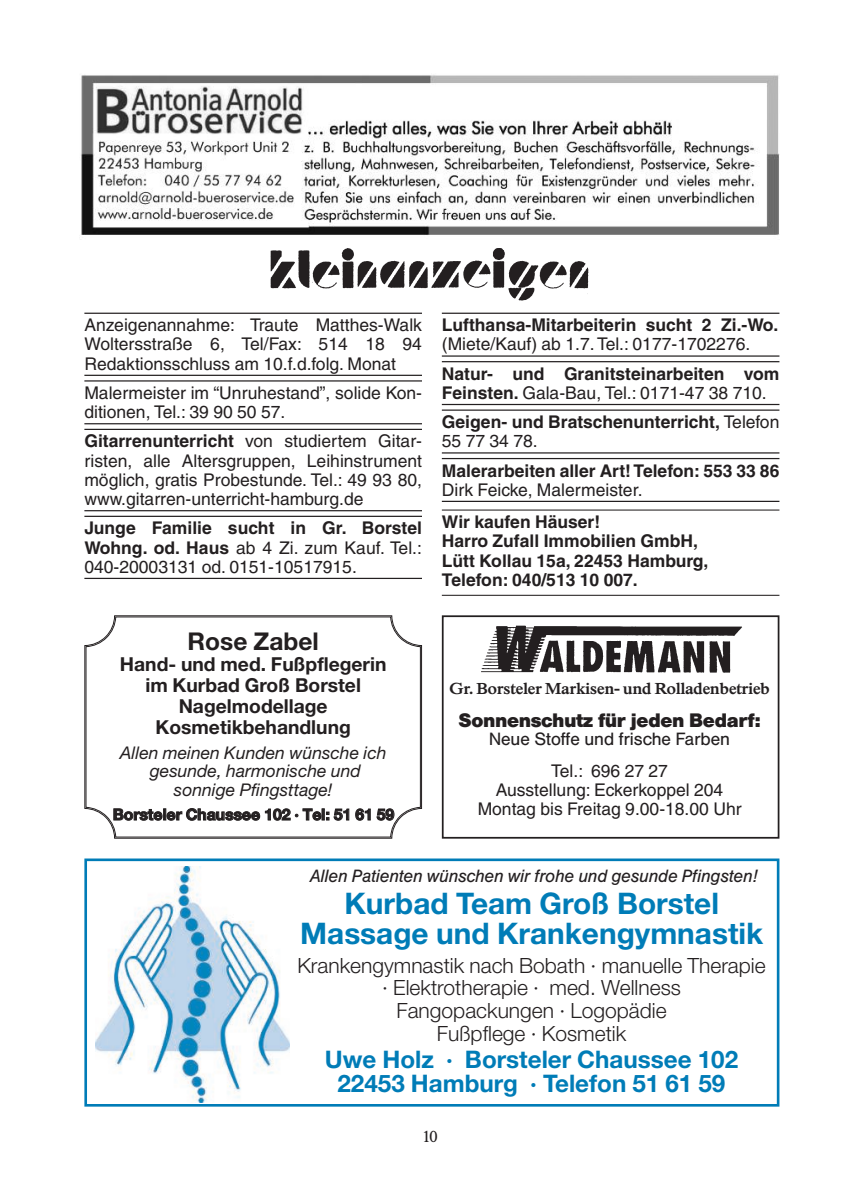
<style>
.page{position:relative;width:844px;height:1191px;background:#fff}
.page>*{position:absolute;margin:0;border:0;box-sizing:border-box;transform-origin:0 0}
.t1{font:700 29.75px/29.8px "Helvetica Neue";color:#007cb7;text-align:center}
.t2{font:700 24.5px "Helvetica Neue";color:#231f20}
.t3{font:700 24.15px/24.2px "Helvetica Neue";color:#007cb7;text-align:center}
.t4{font:300 21px/22.8px "Helvetica Neue";color:#231f20;text-align:center}
.t5{font:700 19.25px/21px "Helvetica Neue";color:#231f20;text-align:center}
.t6{font:700 19.25px "Helvetica BQ";color:#231f20}
.t7{font:17.5px/19.2px "Helvetica";color:#231f20;text-align:justify}
.t8{font:700 17.5px/19.2px "Helvetica";color:#231f20}
.t9{font:italic 17.5px/18.4px "Helvetica Neue";color:#231f20;text-align:center}
.t10{font:italic 17.5px "Helvetica BQ";color:#231f20}
.t11{font:17.5px "Helvetica BQ";color:#231f20}
.t12{font:600 15.75px "Times BQ";color:#231f20}
.t13{font:700 15.75px "Helvetica Neue";color:#231f20}
.t14{font:15.75px "Times BQ";color:#231f20}
.s1{font-weight:400}
.s2{font-weight:700}
</style>
<div class="page">
<hr style="left:84px;top:313px;width:338px;height:1px;background:#231f20">
<hr style="left:84px;top:375px;width:338px;height:1px;background:#231f20">
<hr style="left:84px;top:380px;width:338px;height:1px;background:#231f20">
<hr style="left:84px;top:423px;width:338px;height:1px;background:#231f20">
<hr style="left:84px;top:429px;width:338px;height:1px;background:#231f20">
<hr style="left:84px;top:510px;width:338px;height:1px;background:#231f20">
<hr style="left:84px;top:516px;width:338px;height:1px;background:#231f20">
<hr style="left:84px;top:578px;width:338px;height:1px;background:#231f20">
<img style="left:270px;top:248px;width:319px;height:53px">
<hr style="left:441px;top:595px;width:338px;height:1px;background:#231f20">
<hr style="left:441px;top:509px;width:338px;height:1px;background:#231f20">
<hr style="left:441px;top:313px;width:338px;height:1px;background:#231f20">
<hr style="left:441px;top:355px;width:338px;height:2px;background:#231f20">
<hr style="left:441px;top:361px;width:338px;height:1px;background:#231f20">
<hr style="left:441px;top:404px;width:338px;height:1px;background:#231f20">
<hr style="left:441px;top:409px;width:338px;height:2px;background:#231f20">
<hr style="left:441px;top:452px;width:338px;height:1px;background:#231f20">
<hr style="left:441px;top:458px;width:338px;height:1px;background:#231f20">
<hr style="left:441px;top:501px;width:338px;height:1px;background:#231f20">
<img style="left:80px;top:75px;width:700px;height:165px">
<img style="left:95px;top:866px;width:194px;height:236px">
<div style="left:84px;top:858px;width:695px;height:248px;border:3px solid #007cb7"></div>
<div style="left:441px;top:615px;width:338px;height:223px;border:2px solid #231f20"></div>
<img style="left:481px;top:625px;width:261px;height:48px">
<svg style="left:84px;top:615px;width:338px;height:224px"></svg>
<svg style="left:86px;top:616px;width:334px;height:221px"></svg>
<p class="t8" style="left:441px;top:317px;width:338px">Lufthansa-Mitarbeiterin sucht 2 Zi.-Wo.</p>
<p class="t7" style="left:441px;top:336px;width:310px">(Miete/Kauf) ab 1.7.Tel.: 0177-1702276.</p>
<p class="t8" style="left:441px;top:365px;width:339px">Natur- und Granitsteinarbeiten vom<br>Feinsten. <span class="s1">Gala-Bau, Tel.: 0171-47 38 710.</span></p>
<p class="t8" style="left:441px;top:414px;width:339px">Geigen- und Bratschenunterricht, <span class="s1">Telefon<br>55 77 34 78.</span></p>
<p class="t8" style="left:441px;top:462px;width:339px">Malerarbeiten aller Art!Telefon: 553 33 86</p>
<p class="t7" style="left:441px;top:482px;width:202px">Dirk Feicke, Malermeister.</p>
<p class="t7" style="left:84px;top:317px;width:339px">Anzeigenannahme: Traute Matthes-Walk Woltersstraße 6, Tel/Fax: 514 18 94<br>Redaktionsschluss am 10.f.d.folg. Monat</p>
<p class="t7" style="left:84px;top:385px;width:339px">Malermeister im “Unruhestand”, solide Kon&shy;ditionen, Tel.: 39 90 50 57.</p>
<p class="t7" style="left:84px;top:433px;width:339px"><span class="s2">Gitarrenunterricht</span> von studiertem Gitar&shy;risten, alle Altersgruppen, Leihinstrument möglich, gratis Probestunde. Tel.: 49 93 80, www.gitarren-unterricht-hamburg.de</p>
<p class="t7" style="left:84px;top:520px;width:339px"><span class="s2">Junge Familie sucht in Gr. Borstel Wohng. od. Haus</span> ab 4 Zi. zum Kauf. Tel.:<br>040-20003131 od. 0151-10517915.</p>
<p class="t8" style="left:441px;top:514px;width:268px">Wir kaufen Häuser!<br>Harro Zufall Immobilien GmbH,<br>Lütt Kollau 15a, 22453 Hamburg,<br>Telefon: 040/513 10 007.</p>
<h2 class="t2" style="left:187px;top:632px;width:133px">Rose Zabel</h2>
<p class="t5" style="left:120px;top:655px;width:268px">Hand- und med. Fußpflegerin im Kurbad Groß Borstel<br>Nagelmodellage<br>Kosmetikbehandlung</p>
<p class="t9" style="left:120px;top:745px;width:268px">Allen meinen Kunden wünsche ich gesunde, harmonische und sonnige Pfingsttage!</p>
<p class="t13" style="left:113px;top:809px;width:283px">Borsteler Chaussee 102 · Tel: 51 61 59</p>
<p class="t12" style="left:449px;top:680px;width:321px">Gr. Borsteler Markisen- und Rolladenbetrieb</p>
<p class="t6" style="left:458px;top:709px;width:303px">Sonnenschutz für jeden Bedarf:</p>
<p class="t11" style="left:489px;top:730px;width:242px">Neue Stoffe und frische Farben</p>
<p class="t7" style="left:477px;top:762px;width:265px;text-align:center">Tel.: 696 27 27<br>Ausstellung: Eckerkoppel 204<br>Montag bis Freitag 9.00-18.00 Uhr</p>
<p class="t10" style="left:309px;top:866px;width:449px">Allen Patienten wünschen wir frohe und gesunde Pfingsten!</p>
<h1 class="t1" style="left:300px;top:891px;width:464px">Kurbad Team Groß Borstel<br>Massage und Krankengymnastik</h1>
<p class="t4" style="left:297px;top:955px;width:470px">Krankengymnastik nach Bobath · manuelle Therapie · Elektrotherapie · med. Wellness<br>Fangopackungen · Logopädie<br>Fußpflege · Kosmetik</p>
<h3 class="t3" style="left:325px;top:1049px;width:415px">Uwe Holz · Borsteler Chaussee 102<br>22453 Hamburg · Telefon 51 61 59</h3>
<p class="t14" style="left:422px;top:1127px;width:17px">10</p>
</div>
